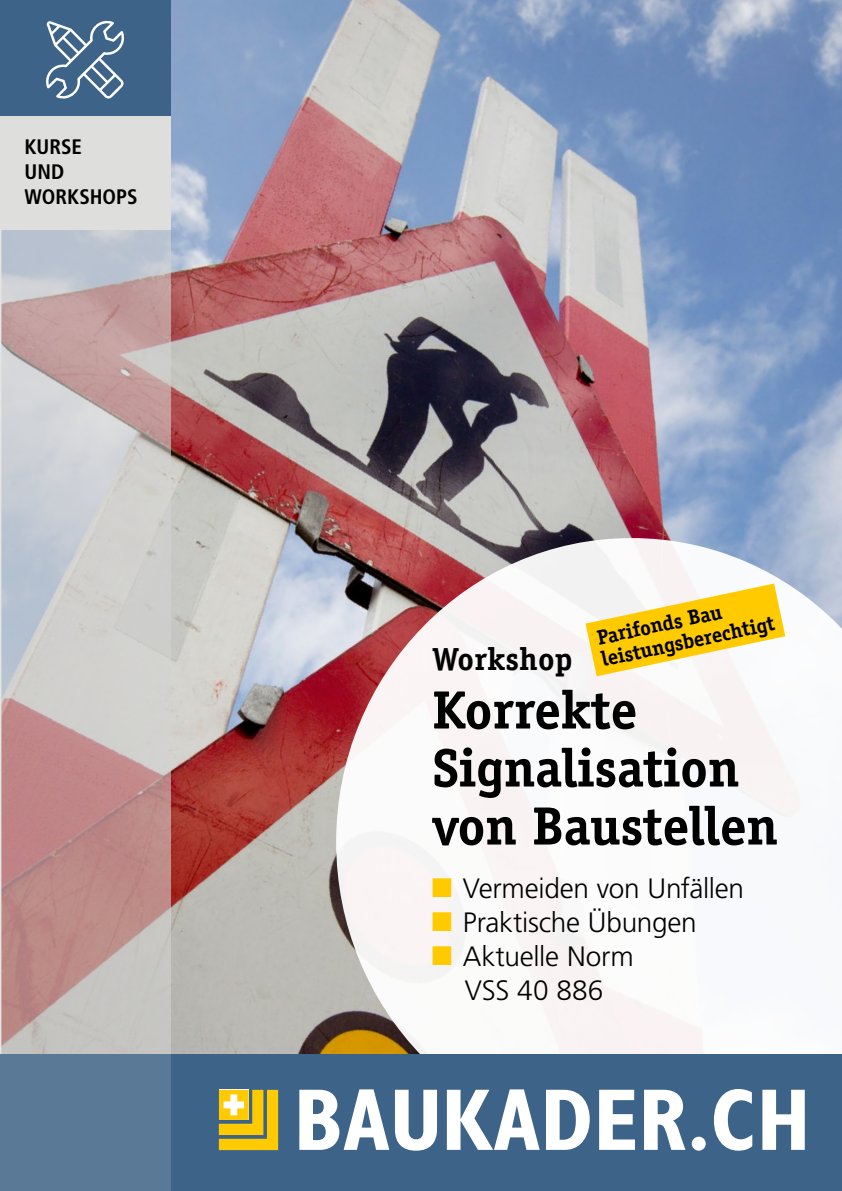
<style>
.page{position:relative;width:842px;height:1191px;background:#fff}
.page>*{position:absolute;margin:0;border:0;box-sizing:border-box;transform-origin:0 0}
.t1{font:700 54px/58px "Officina Serif Std";letter-spacing:-.01em;color:#000}
.t2{font:700 32px "Officina Serif Std";color:#000}
.t3{font:300 28px "Frutiger LT Std";letter-spacing:-.01em;color:#000}
.t4{font:700 21px/22px "Officina Serif Std";color:#000}
.t5{font:700 condensed 21px/25.2px "Frutiger LT Std";color:#000}
.s1{font-family:"Monotype Sorts";font-weight:400;font-size:26px;color:#ffcb00}
</style>
<div class="page">
<img style="left:1px;top:0;width:841px;height:1054px">
<svg style="left:0;top:230px;width:170px;height:824px;background:#c5b3b4"></svg>
<svg style="left:336px;top:538px;width:506px;height:516px"></svg>
<div style="left:0;top:55px;width:170px;height:174px;background:#dededd"></div>
<div style="left:0;top:1054px;width:842px;height:137px;background:#3d6488"></div>
<div style="left:0;top:1054px;width:170px;height:137px;background:#5a7996"></div>
<svg style="left:219px;top:1089px;width:59px;height:61px;background:#dfbe29"></svg>
<svg style="left:299px;top:1089px;width:506px;height:61px"></svg>
<div style="left:0;top:0;width:170px;height:116px;background:#3d6488"></div>
<svg style="left:46px;top:20px;width:78px;height:79px"></svg>
<svg style="left:585px;top:583px;width:200px;height:93px"></svg>
<p class="t5" style="left:25px;top:134px;width:114px">KURSE<br>UND<br>WORKSHOPS</p>
<p class="t4" style="left:595px;top:627px;width:178px;rotate:-12deg">Parifonds Bau leistungsberechtigt</p>
<p class="t2" style="left:432px;top:639px;width:142px">Workshop</p>
<h1 class="t1" style="left:432px;top:680px;width:348px">Korrekte<br>Signalisation von Baustellen</h1>
<p class="t3" style="left:432px;top:872px;width:314px"><span class="s1">Q</span> Vermeiden von Unfällen</p>
<p class="t3" style="left:432px;top:906px;width:266px"><span class="s1">Q</span> Praktische Übungen</p>
<p class="t3" style="left:432px;top:940px;width:203px"><span class="s1">Q</span> Aktuelle Norm</p>
<p class="t3" style="left:465px;top:974px;width:140px">VSS 40 886</p>
</div>
